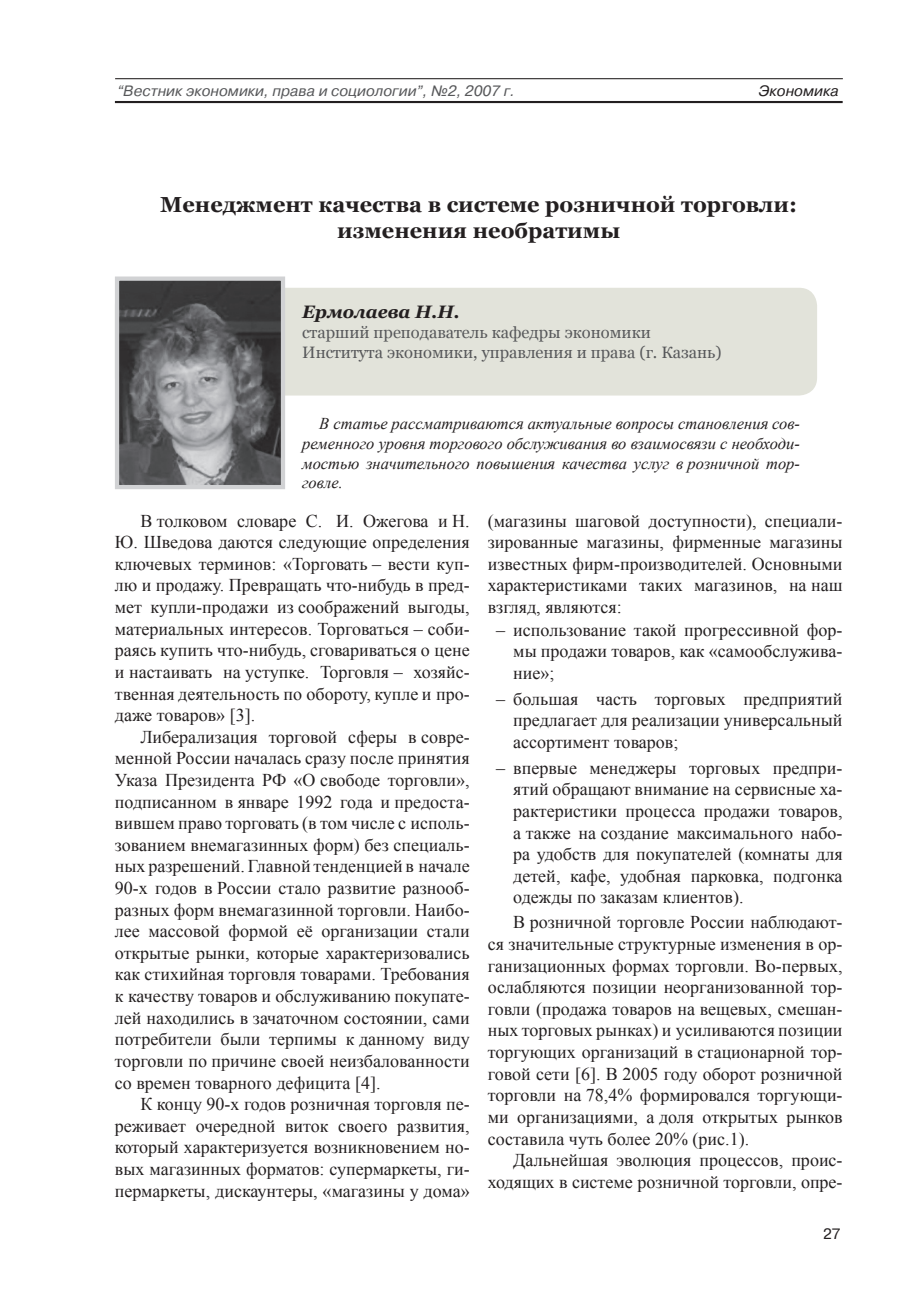
<style>
.page{position:relative;width:915px;height:1306px;background:#fff}
.page>*{position:absolute;margin:0;border:0;box-sizing:border-box;transform-origin:0 0}
.t1{font:700 21.75px/26.1px "Georgia";color:#231f20;text-align:center}
.t2{font:18px/21.6px "Times New Roman";color:#231f20;text-align:justify}
.t3{font:italic 700 18px "Georgia";color:#231f20}
.t4{font:italic 16.5px/19.8px "Times New Roman";color:#231f20;text-align:justify}
.t5{font:16.5px/19.8px "Georgia";color:#57585a}
.t6{font:italic 15px "Pragmatica C";color:#57585a}
.t7{font:italic 15px "Pragmatica C";color:#231f20}
.t8{font:15px "Pragmatica C";color:#231f20}
</style>
<div class="page">
<hr style="left:115px;top:101px;width:727px;height:2px;background:#231f20">
<hr style="left:115px;top:78px;width:727px;height:1px;background:#231f20">
<div style="left:115px;top:288px;width:701px;height:107px;background:#e2e3da;border-radius:18px"></div>
<img style="left:120px;top:281px;width:160px;height:203px">
<div style="left:115px;top:276px;width:170px;height:213px;border:4px solid #d1d2d4"></div>
<p class="t6" style="left:117px;top:85px;width:399px">“Вестник экономики, права и социологии”, №2, 2007 г.</p>
<p class="t7" style="left:758px;top:85px;width:82px">Экономика</p>
<p class="t1" style="left:160px;top:191px;width:638px">Менеджмент качества в системе розничной торговли: изменения необратимы</p>
<p class="t3" style="left:302px;top:302px;width:159px">Ермолаева Н.Н.</p>
<p class="t5" style="left:302px;top:322px;width:421px">старший преподаватель кафедры экономики<br>Института экономики, управления и права (г. Казань)</p>
<p class="t4" style="left:302px;top:413px;width:499px;text-indent:17px">В статье рассматриваются актуальные вопросы становления сов&shy;ременного уровня торгового обслуживания во взаимосвязи с необходи&shy;мостью значительного повышения качества услуг в розничной тор&shy;говле.</p>
<p class="t2" style="left:115px;top:510px;width:356px;text-indent:26px">В толковом словаре С. И. Ожегова и Н.<br>Ю. Шведова даются следующие определения ключевых терминов: «Торговать – вести куп&shy;лю и продажу. Превращать что-нибудь в пред&shy;мет купли-продажи из соображений выгоды, материальных интересов. Торговаться – соби&shy;раясь купить что-нибудь, сговариваться о цене и настаивать на уступке. Торговля – хозяйс&shy;твенная деятельность по обороту, купле и про&shy;даже товаров» [3].</p>
<p class="t2" style="left:115px;top:726px;width:356px;text-indent:26px">Либерализация торговой сферы в совре&shy;менной России началась сразу после принятия Указа Президента РФ «О свободе торговли», подписанном в январе 1992 года и предоста&shy;вившем право торговать (в том числе с исполь&shy;зованием внемагазинных форм) без специаль&shy;ных разрешений. Главной тенденцией в начале 90-х годов в России стало развитие разнооб&shy;разных форм внемагазинной торговли. Наибо&shy;лее массовой формой её организации стали открытые рынки, которые характеризовались как стихийная торговля товарами. Требования к качеству товаров и обслуживанию покупате&shy;лей находились в зачаточном состоянии, сами потребители были терпимы к данному виду торговли по причине своей неизбалованности со времен товарного дефицита [4].</p>
<p class="t2" style="left:115px;top:1093px;width:356px;text-indent:26px">К концу 90-х годов розничная торговля пе&shy;реживает очередной виток своего развития, который характеризуется возникновением но&shy;вых магазинных форматов: супермаркеты, ги&shy;пермаркеты, дискаунтеры, «магазины у дома»</p>
<p class="t2" style="left:487px;top:510px;width:356px">(магазины шаговой доступности), специали&shy;зированные магазины, фирменные магазины известных фирм-производителей. Основными характеристиками таких магазинов, на наш взгляд, являются:</p>
<p class="t2" style="left:513px;top:618px;width:331px;text-indent:-17px">– использование такой прогрессивной фор&shy;мы продажи товаров, как «самообслужива&shy;ние»;</p>
<p class="t2" style="left:513px;top:687px;width:330px;text-indent:-17px">– большая часть торговых предприятий предлагает для реализации универсальный ассортимент товаров;</p>
<p class="t2" style="left:513px;top:756px;width:331px;text-indent:-17px">– впервые менеджеры торговых предпри&shy;ятий обращают внимание на сервисные ха&shy;рактеристики процесса продажи товаров, а также на создание максимального набо&shy;ра удобств для покупателей (комнаты для детей, кафе, удобная парковка, подгонка одежды по заказам клиентов).</p>
<p class="t2" style="left:487px;top:911px;width:356px;text-indent:26px">В розничной торговле России наблюдают&shy;ся значительные структурные изменения в ор&shy;ганизационных формах торговли. Во-первых, ослабляются позиции неорганизованной тор&shy;говли (продажа товаров на вещевых, смешан&shy;ных торговых рынках) и усиливаются позиции торгующих организаций в стационарной тор&shy;говой сети [6]. В 2005 году оборот розничной торговли на 78,4% формировался торгующи&shy;ми организациями, а доля открытых рынков составила чуть более 20% (рис.1).</p>
<p class="t2" style="left:487px;top:1149px;width:356px;text-align:right">Дальнейшая эволюция процессов, проис&shy;ходящих в системе розничной торговли, опре-</p>
<p class="t8" style="left:822px;top:1227px;width:19px">27</p>
</div>
